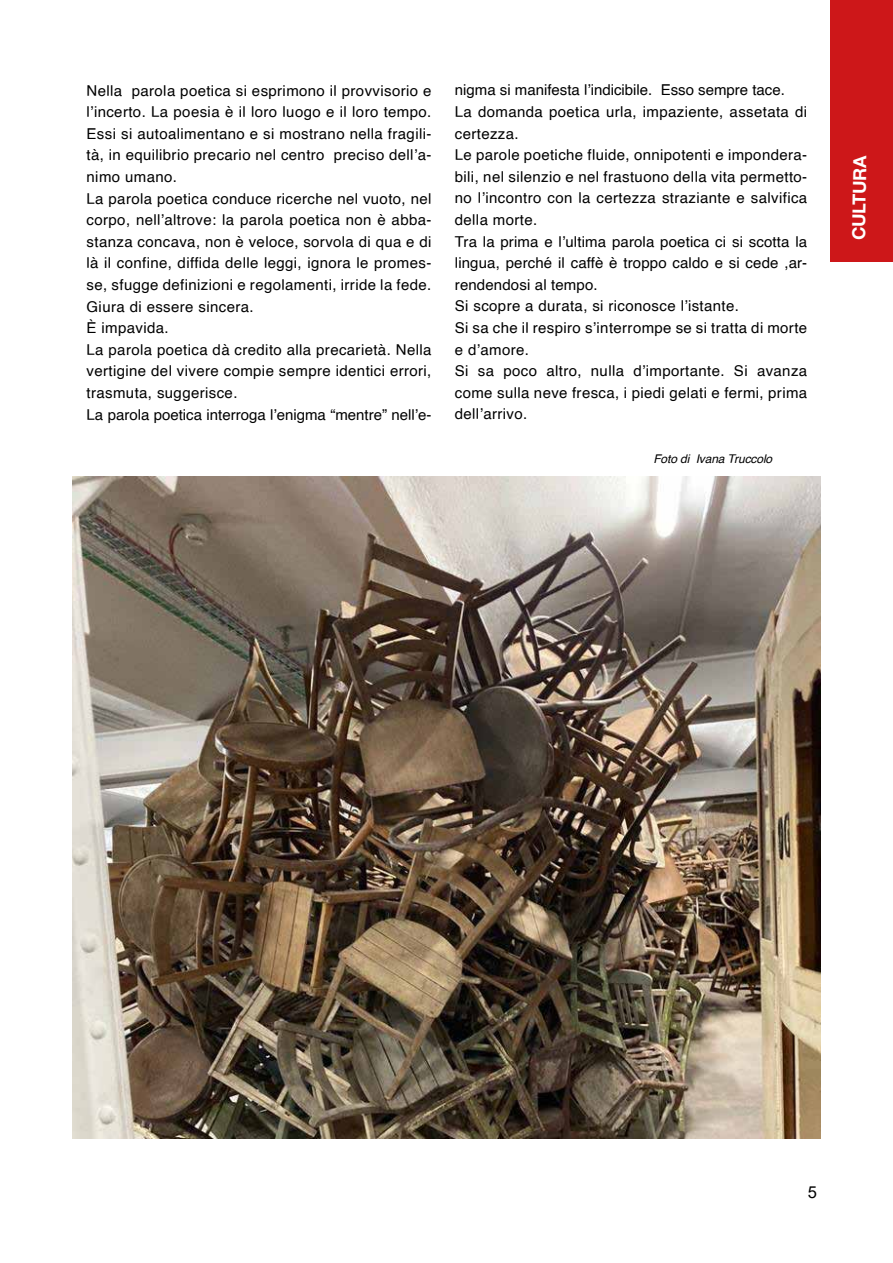
<style>
.page{position:relative;width:893px;height:1263px;background:#fff}
.page>*{position:absolute;margin:0;border:0;box-sizing:border-box;transform-origin:0 0}
.t1{font:700 18px "Helvetica Neue LT Std";color:#fff}
.t2{font:16.5px "Arial";color:#000}
.t3{font:15px/21.6px "Helvetica";letter-spacing:.025em;color:#000}
.t4{font:italic 12px "Helvetica";letter-spacing:-.01em;color:#000}
</style>
<div class="page">
<div style="left:831px;top:0;width:62px;height:262px;background:#cd1719"></div>
<img style="left:72px;top:476px;width:749px;height:662px">
<p class="t3" style="left:87px;top:80px;width:346px">Nella parola poetica si esprimono il provvisorio e l’incerto. La poesia è il loro luogo e il loro tempo.<br>Essi si autoalimentano e si mostrano nella fragili&shy;tà, in equilibrio precario nel centro preciso dell’a&shy;nimo umano.<br>La parola poetica conduce ricerche nel vuoto, nel corpo, nell’altrove: la parola poetica non è abba&shy;stanza concava, non è veloce, sorvola di qua e di là il confine, diffida delle leggi, ignora le promes&shy;se, sfugge definizioni e regolamenti, irride la fede.<br>Giura di essere sincera.<br>È impavida.<br>La parola poetica dà credito alla precarietà. Nella vertigine del vivere compie sempre identici errori, trasmuta, suggerisce.<br>La parola poetica interroga l’enigma “mentre” nell’e-</p>
<p class="t3" style="left:455px;top:80px;width:354px">nigma si manifesta l’indicibile. Esso sempre tace.<br>La domanda poetica urla, impaziente, assetata di certezza.<br>Le parole poetiche fluide, onnipotenti e impondera&shy;bili, nel silenzio e nel frastuono della vita permetto&shy;no l’incontro con la certezza straziante e salvifica della morte.<br>Tra la prima e l’ultima parola poetica ci si scotta la lingua, perché il caffè è troppo caldo e si cede ,ar&shy;rendendosi al tempo.<br>Si scopre a durata, si riconosce l’istante.<br>Si sa che il respiro s’interrompe se si tratta di morte e d’amore.<br>Si sa poco altro, nulla d’importante. Si avanza come sulla neve fresca, i piedi gelati e fermi, prima dell’arrivo.</p>
<p class="t4" style="left:653px;top:449px;width:120px">Foto di Ivana Truccolo</p>
<p class="t1" style="left:847px;top:240px;width:87px;rotate:-89deg">CULTURA</p>
<p class="t2" style="left:808px;top:1181px;width:11px">5</p>
</div>
